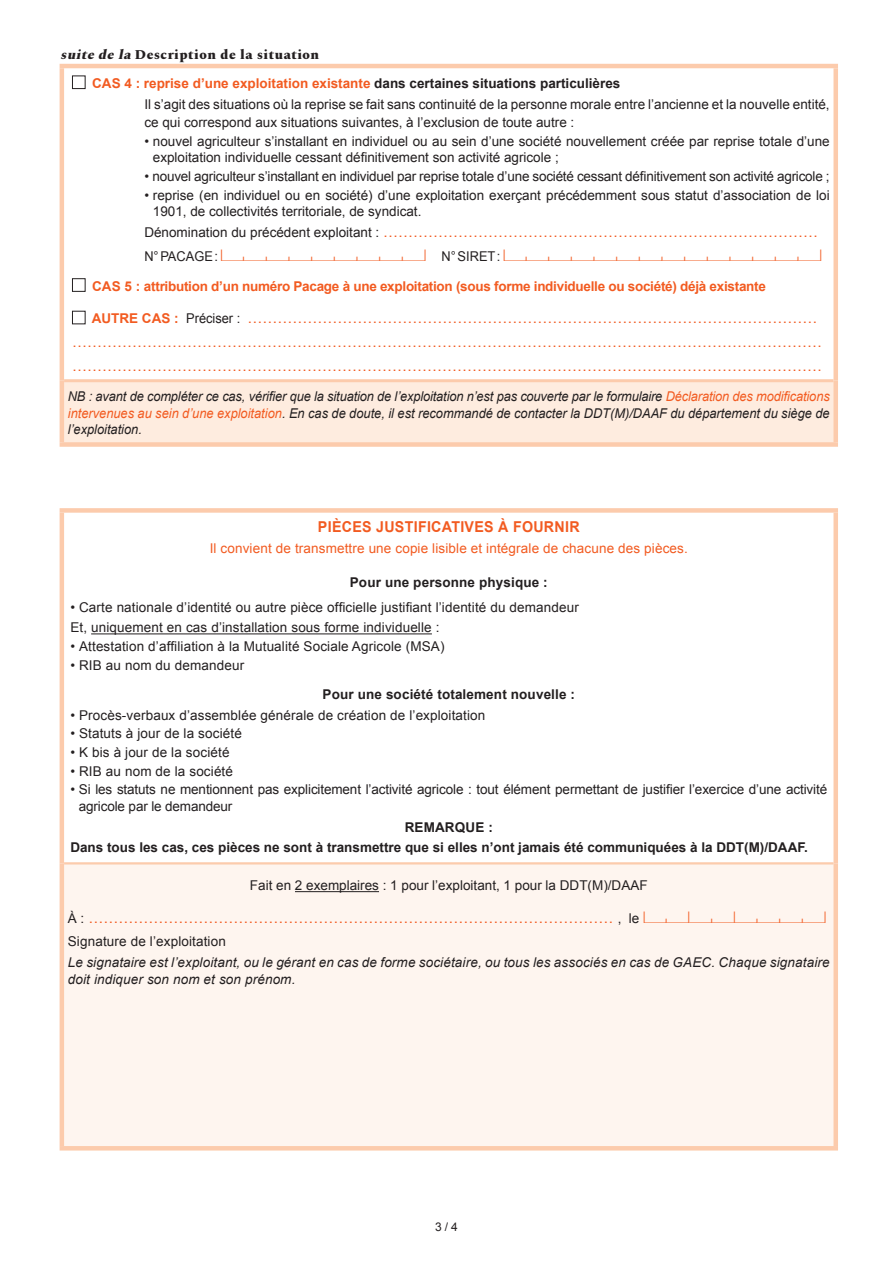
<style>
.page{position:relative;width:893px;height:1263px;background:#fff}
.page>*{position:absolute;margin:0;border:0;box-sizing:border-box;transform-origin:0 0}
.t1{font:15px/24px "Arial";color:#f25b21}
.t2{font:15px "Casesaremplir";color:#f25b21;scale:2 1}
.t3{font:700 15px "Arial";letter-spacing:.02em;color:#f25b21;scale:.95 1}
.t4{font:13.5px/16.5px "Arial";color:#231f20}
.t5{font:italic 13.5px/16.5px "Arial";letter-spacing:.01em;color:#231f20;text-align:justify;scale:.95 1}
.t6{font:700 13.5px/20.7px "Arial";color:#231f20}
.t7{font:italic 13.5px/16.5px "Arial";letter-spacing:.01em;color:#231f20}
.t8{font:700 13.5px "Arial";letter-spacing:-.02em;color:#f25b21}
.t9{font:13.5px "Arial";letter-spacing:.01em;color:#f25b21}
.t10{font:800 13.5px "Spectral";letter-spacing:.04em;color:#231f20}
.t11{font:12px "Arial";color:#231f20}
.s1{font-style:italic}
.s2{font-weight:700;color:#f25b21}
.s3{font-weight:700}
.s4{font-size:15px;color:#f25b21}
.s5{font-family:"Arial";font-size:13.5px;color:#231f20}
.s6{font-weight:700;font-size:13.5px}
.s7{font-size:13.5px;color:#231f20}
.s8{color:#f25b21}
.s9{font-family:"Casesaremplir"}
</style>
<div class="page">
<div style="left:62px;top:381px;width:774px;height:63px;background:#feecdf"></div>
<hr style="left:60px;top:64px;width:778px;height:4px;background:#fccbac">
<hr style="left:60px;top:68px;width:4px;height:313px;background:#fccbac">
<div style="left:833px;top:68px;width:5px;height:313px;background:#fccbac"></div>
<hr style="left:60px;top:381px;width:4px;height:61px;background:#fccbac">
<div style="left:833px;top:381px;width:5px;height:61px;background:#fccbac"></div>
<hr style="left:64px;top:379px;width:769px;height:3px;background:#fccbac">
<div style="left:60px;top:442px;width:778px;height:5px;background:#fccbac"></div>
<div style="left:72px;top:76px;width:14px;height:13px;border:1px solid #231f20"></div>
<div style="left:72px;top:278px;width:14px;height:14px;border:1px solid #231f20"></div>
<div style="left:72px;top:311px;width:14px;height:13px;border:1px solid #231f20"></div>
<div style="left:62px;top:863px;width:774px;height:285px;background:#fef5ef"></div>
<hr style="left:60px;top:513px;width:4px;height:350px;background:#fccbac">
<hr style="left:60px;top:863px;width:4px;height:283px;background:#fccbac">
<hr style="left:60px;top:1146px;width:778px;height:4px;background:#fccbac">
<div style="left:833px;top:513px;width:5px;height:350px;background:#fccbac"></div>
<div style="left:833px;top:863px;width:5px;height:283px;background:#fccbac"></div>
<hr style="left:64px;top:862px;width:769px;height:2px;background:#fccbac">
<div style="left:60px;top:508px;width:778px;height:5px;background:#fccbac"></div>
<hr style="left:91px;top:633px;width:341px;height:1px;background:#231f20">
<hr style="left:295px;top:891px;width:84px;height:1px;background:#231f20">
<p class="t10" style="left:61px;top:45px;width:260px"><span class="s1">suite de la</span> Description de la situation</p>
<p class="t4" style="left:144px;top:73px;width:687px;line-height:20.7px;text-indent:-52px"><span class="s2">Cas 4 : reprise d’une exploitation existante</span> <span class="s3">dans certaines situations particulières<br></span>Il s’agit des situations où la reprise se fait sans continuité de la personne morale entre l’ancienne et la nouvelle entité,</p>
<p class="t4" style="left:144px;top:114px;width:431px">ce qui correspond aux situations suivantes, à l’exclusion de toute autre :</p>
<p class="t4" style="left:153px;top:133px;width:678px;text-indent:-8px">• nouvel agriculteur s’installant en individuel ou au sein d’une société nouvellement créée par reprise totale d’une exploitation individuelle cessant définitivement son activité agricole ;</p>
<p class="t4" style="left:144px;top:168px;width:687px">• nouvel agriculteur s’installant en individuel par reprise totale d’une société cessant définitivement son activité agricole ;</p>
<p class="t4" style="left:153px;top:187px;width:678px;text-indent:-8px">• reprise (en individuel ou en société) d’une exploitation exerçant précédemment sous statut d’association de loi<br>1901, de collectivités territoriale, de syndicat.</p>
<p class="t4" style="left:144px;top:221px;width:675px;line-height:24px">Dénomination du précédent exploitant : <span class="s4">……………………………………………………………………………<br></span>N° pacage</p>
<p class="t2" style="left:214px;top:247px;width:305px"><span class="s5">:</span> ABBBBBBBC <span class="s5">N° SIRET :</span> ABBBBBBBBBBBBC</p>
<p class="t8" style="left:92px;top:277px;width:675px">Cas 5 : attribution d’un numéro Pacage à une exploitation (sous forme individuelle ou société) déjà existante</p>
<p class="t1" style="left:72px;top:306px;width:752px;text-indent:20px"><span class="s6">autre cas :</span> <span class="s7">Préciser :</span> …………………………………………………………………………………………………… …………………………………………………………………………………………………………………………………… ……………………………………………………………………………………………………………………………………</p>
<p class="t5" style="left:68px;top:388px;width:803px">NB : avant de compléter ce cas, vérifier que la situation de l’exploitation n’est pas couverte par le formulaire <span class="s8">Déclaration des modifications intervenues au sein d’une exploitation</span>. En cas de doute, il est recommandé de contacter la DDT(M)/DAAF du département du siège de l’exploitation.</p>
<p class="t3" style="left:318px;top:517px;width:130px">Pièces justificat</p>
<p class="t3" style="left:460px;top:517px;width:127px">ives à fournir</p>
<p class="t9" style="left:210px;top:540px;width:480px">Il convient de transmettre une copie lisible et intégrale de chacune des pièces.</p>
<p class="t6" style="left:350px;top:572px;width:199px">Pour une personne physique :</p>
<p class="t4" style="left:70px;top:597px;width:510px;line-height:20.7px">• Carte nationale d’identité ou autre pièce officielle justifiant l’identité du demandeur<br>Et, uniquement en cas d’installation sous forme individuelle :</p>
<p class="t4" style="left:70px;top:638px;width:376px">• Attestation d’affiliation à la Mutualité Sociale Agricole (MSA)</p>
<p class="t4" style="left:70px;top:657px;width:175px">• RIB au nom du demandeur</p>
<p class="t6" style="left:323px;top:684px;width:254px">Pour une société totalement nouvelle :</p>
<p class="t4" style="left:70px;top:707px;width:417px">• Procès-verbaux d’assemblée générale de création de l’exploitation</p>
<p class="t4" style="left:70px;top:725px;width:173px">• Statuts à jour de la société</p>
<p class="t4" style="left:70px;top:744px;width:161px">• K bis à jour de la société</p>
<p class="t4" style="left:70px;top:763px;width:164px">• RIB au nom de la société</p>
<p class="t4" style="left:79px;top:781px;width:750px;text-indent:-8px">• Si les statuts ne mentionnent pas explicitement l’activité agricole : tout élément permettant de justifier l’exercice d’une activité agricole par le demandeur</p>
<p class="t6" style="left:70px;top:817px;width:739px;text-indent:334px">Remarque :<br>Dans tous les cas, ces pièces ne sont à transmettre que si elles n’ont jamais été communiquées à la DDT(M)/DAAF.</p>
<p class="t4" style="left:250px;top:877px;width:399px">Fait en 2 exemplaires : 1 pour l’exploitant, 1 pour la DDT(M)/DAAF</p>
<p class="t1" style="left:68px;top:906px;width:759px"><span class="s7">À :</span> …………………………………………………………………………………………… <span class="s7">, le</span> <span class="s9">ACBCBBBC</span></p>
<p class="t4" style="left:68px;top:934px;width:160px">Signature de l’exploitation</p>
<p class="t7" style="left:68px;top:954px;width:763px">Le signataire est l’exploitant, ou le gérant en cas de forme sociétaire, ou tous les associés en cas de GAEC. Chaque signataire doit indiquer son nom et son prénom.</p>
<p class="t11" style="left:435px;top:1219px;width:24px">3 / 4</p>
</div>
